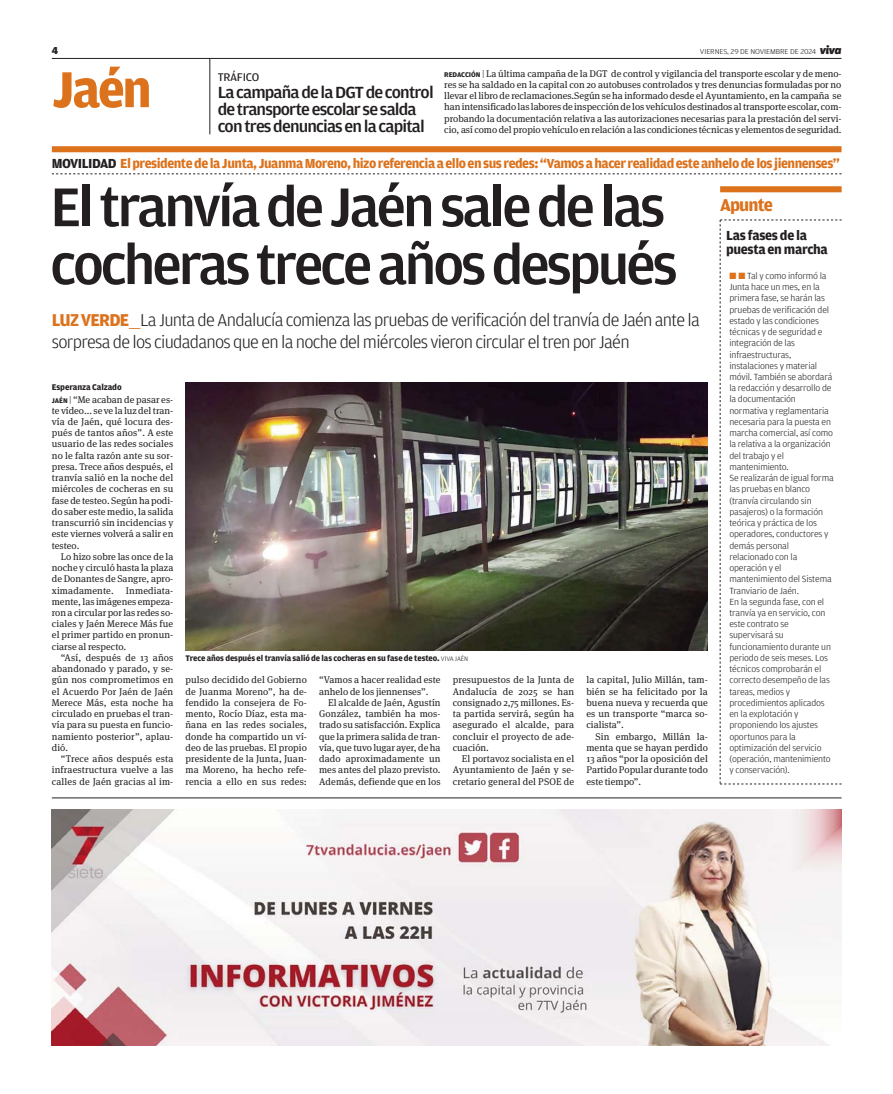
<style>
.page{position:relative;width:893px;height:1094px;background:#fff}
.page>*{position:absolute;margin:0;border:0;box-sizing:border-box;transform-origin:0 0}
.t1{font:500 57.9px/57.9px "Amplitude";letter-spacing:-.055em;color:#231f20;scale:1.04 1}
.t2{font:700 53.55px "Amplitude";color:#dc721c}
.t3{font:300 18.15px/22.2px "Amplitude";letter-spacing:-.04em;color:#231f20}
.t4{font:700 18.15px "Amplitude";letter-spacing:-.05em;color:#dc721c}
.t5{font:500 17.1px/17.1px "Amplitude";letter-spacing:-.045em;color:#231f20;scale:1.05 1}
.t6{font:700 13.95px "Amplitude";letter-spacing:-.035em;color:#dc721c}
.t7{font:700 13.95px/14px "Amplitude";letter-spacing:-.025em;color:#231f20}
.t8{font:11.85px "Amplitude";letter-spacing:-.025em;color:#231f20;scale:1.05 1}
.t9{font:900 10.65px "Amplitude";color:#231f20}
.t10{font:9.75px/11.2px "Meta Serif OT";letter-spacing:.01em;color:#231f20;text-align:justify}
.t11{font:300 9.45px/11.2px "Amplitude";letter-spacing:-.015em;color:#231f20;scale:1.05 1}
.t12{font:700 8.85px "Amplitude";letter-spacing:-.01em;color:#231f20}
.t13{font:700 8.55px "Amplitude";letter-spacing:-.015em;color:#231f20}
.t14{font:300 7.5px "Amplitude";letter-spacing:-.01em;color:#231f20;scale:1.1 1}
.s1{font-family:"Apex New";font-weight:800;font-style:italic;font-size:11.85px}
.s2{font-family:"Amplitude";font-weight:700;font-size:7.35px}
.s3{font-family:"Amplitude";font-weight:300}
.s4{color:#231f20}
.s5{font-weight:700;color:#dc721c}
.s6{color:#dc721c}
.s7{font-weight:300;font-size:6.9px}
</style>
<div class="page">
<hr style="left:52px;top:58px;width:789px;height:1px;background:#231f20">
<svg style="left:52px;top:174px;width:789px;height:1px"></svg>
<img style="left:185px;top:382px;width:522px;height:268px">
<div style="left:52px;top:146px;width:789px;height:6px;background:#dc721c"></div>
<hr style="left:209px;top:58px;width:1px;height:76px;background:#231f20">
<div style="left:720px;top:186px;width:121px;height:6px;background:#dc721c"></div>
<svg style="left:719px;top:220px;width:122px;height:564px"></svg>
<hr style="left:52px;top:797px;width:789px;height:1px;background:#231f20">
<img style="left:52px;top:809px;width:789px;height:236px">
<p class="t9" style="left:52px;top:44px;width:8px">4</p>
<p class="t14" style="left:699px;top:49px;width:130px">VIERNES, 29 DE NOVIEMBRE DE 2024 <span class="s1">viva</span></p>
<p class="t8" style="left:218px;top:72px;width:41px">TRÁFICO</p>
<h3 class="t5" style="left:218px;top:85px;width:207px">La campaña de la DGT de control de transporte escolar se salda con tres denuncias en la capital</h3>
<h2 class="t2" style="left:52px;top:69px;width:102px">Jaén</h2>
<p class="t10" style="left:444px;top:68px;width:399px"><span class="s2">REDACCIÓN</span> <span class="s3">|</span> La última campaña de la DGT de control y vigilancia del transporte escolar y de meno&shy;res se ha saldado en la capital con 20 autobuses controlados y tres denuncias formuladas por no llevar el libro de reclamaciones.Según se ha informado desde el Ayuntamiento, en la campaña se han intensificado las labores de inspección de los vehículos destinados al transporte escolar, com&shy;probando la documentación relativa a las autorizaciones necesarias para la prestación del servi&shy;cio, así como del propio vehículo en relación a las condiciones técnicas y elementos de seguridad.</p>
<h3 class="t6" style="left:52px;top:158px;width:789px"><span class="s4">MOVILIDAD</span> El presidente de la Junta, Juanma Moreno, hizo referencia a ello en sus redes: “Vamos a hacer realidad este anhelo de los jiennenses”</h3>
<h1 class="t1" style="left:50px;top:182px;width:605px">El tranvía de Jaén sale de las cocheras trece años después</h1>
<h3 class="t3" style="left:52px;top:310px;width:649px"><span class="s5">LUZ VERDE</span><span class="s6">___</span>La Junta de Andalucía comienza las pruebas de verificación del tranvía de Jaén ante la sorpresa de los ciudadanos que en la noche del miércoles vieron circular el tren por Jaén</h3>
<p class="t12" style="left:52px;top:384px;width:71px">Esperanza Calzado</p>
<p class="t10" style="left:52px;top:394px;width:123px"><span class="s2">JAÉN</span> <span class="s3">|</span> “Me acaban de pasar es&shy;te vídeo... se ve la luz del tran&shy;vía de Jaén, qué locura des&shy;pués de tantos años”. A este usuario de las redes sociales no le falta razón ante su sor&shy;presa. Trece años después, el tranvía salió en la noche del miércoles de cocheras en su fase de testeo. Según ha podi&shy;do saber este medio, la salida transcurrió sin incidencias y este viernes volverá a salir en testeo.</p>
<p class="t10" style="left:52px;top:551px;width:123px;text-indent:9px">Lo hizo sobre las once de la noche y circuló hasta la plaza de Donantes de Sangre, apro&shy;ximadamente.</p>
<p class="t10" style="left:52px;top:585px;width:123px;text-indent:74px">Inmediata&shy;mente, las imágenes empeza&shy;ron a circular por las redes so&shy;ciales y Jaén Merece Más fue el primer partido en pronun&shy;ciarse al respecto.</p>
<p class="t10" style="left:52px;top:652px;width:123px;text-indent:9px">“Así, después de 13 años abandonado y parado, y se&shy;gún nos comprometimos en el Acuerdo Por Jaén de Jaén Merece Más, esta noche ha circulado en pruebas el tran&shy;vía para su puesta en funcio&shy;namiento posterior”, aplau&shy;dió.</p>
<p class="t10" style="left:52px;top:753px;width:123px;text-indent:9px">“Trece años después esta infraestructura vuelve a las calles de Jaén gracias al im-</p>
<p class="t13" style="left:185px;top:655px;width:284px">Trece años después el tranvía salió de las cocheras en su fase de testeo. <span class="s7">VIVA JAÉN</span></p>
<p class="t10" style="left:185px;top:675px;width:123px">pulso decidido del Gobierno de Juanma Moreno”, ha de&shy;fendido la consejera de Fo&shy;mento, Rocío Díaz, esta ma&shy;ñana en las redes sociales, donde ha compartido un ví&shy;deo de las pruebas. El propio presidente de la Junta, Juan&shy;ma Moreno, ha hecho refe&shy;rencia a ello en sus redes:</p>
<p class="t10" style="left:319px;top:675px;width:123px">“Vamos a hacer realidad este anhelo de los jiennenses”.</p>
<p class="t10" style="left:319px;top:697px;width:123px;text-indent:9px">El alcalde de Jaén, Agustín González, también ha mos&shy;trado su satisfacción. Explica que la primera salida de tran&shy;vía, que tuvo lugar ayer, de ha dado aproximadamente un mes antes del plazo previsto.<br>Además, defiende que en los</p>
<p class="t10" style="left:453px;top:675px;width:123px">presupuestos de la Junta de Andalucía de 2025 se han consignado 2,75 millones. Es&shy;ta partida servirá, según ha asegurado el alcalde, para concluir el proyecto de ade&shy;cuación.</p>
<p class="t10" style="left:453px;top:753px;width:123px;text-indent:9px">El portavoz socialista en el Ayuntamiento de Jaén y se&shy;cretario general del PSOE de</p>
<p class="t10" style="left:586px;top:675px;width:123px">la capital, Julio Millán, tam&shy;bién se ha felicitado por la buena nueva y recuerda que es un transporte “marca so&shy;cialista”.</p>
<p class="t10" style="left:586px;top:731px;width:123px;text-indent:9px">Sin embargo, Millán la&shy;menta que se hayan perdido 13 años “por la oposición del Partido Popular durante todo este tiempo”.</p>
<h3 class="t4" style="left:720px;top:198px;width:54px">Apunte</h3>
<h3 class="t7" style="left:726px;top:229px;width:103px">Las fases de la puesta en marcha</h3>
<p class="t11" style="left:729px;top:271px;width:101px"><span class="s6">■</span> <span class="s6">■</span> Tal y como informó la<br>Junta hace un mes, en la primera fase, se harán las pruebas de verificación del estado y las condiciones técnicas y de seguridad e integración de las infraestructuras, instalaciones y material móvil. También se abordará la redacción y desarrollo de la documentación normativa y reglamentaria necesaria para la puesta en marcha comercial, así como la relativa a la organización del trabajo y el mantenimiento.<br>Se realizarán de igual forma las pruebas en blanco (tranvía circulando sin pasajeros) o la formación teórica y práctica de los operadores, conductores y demás personal relacionado con la operación y el mantenimiento del Sistema<br>Tranviario de Jaén.<br>En la segunda fase, con el tranvía ya en servicio, con este contrato se supervisará su funcionamiento durante un periodo de seis meses. Los técnicos comprobarán el correcto desempeño de las tareas, medios y procedimientos aplicados en la explotación y proponiendo los ajustes oportunos para la optimización del servicio (operación, mantenimiento y conservación).</p>
</div>
